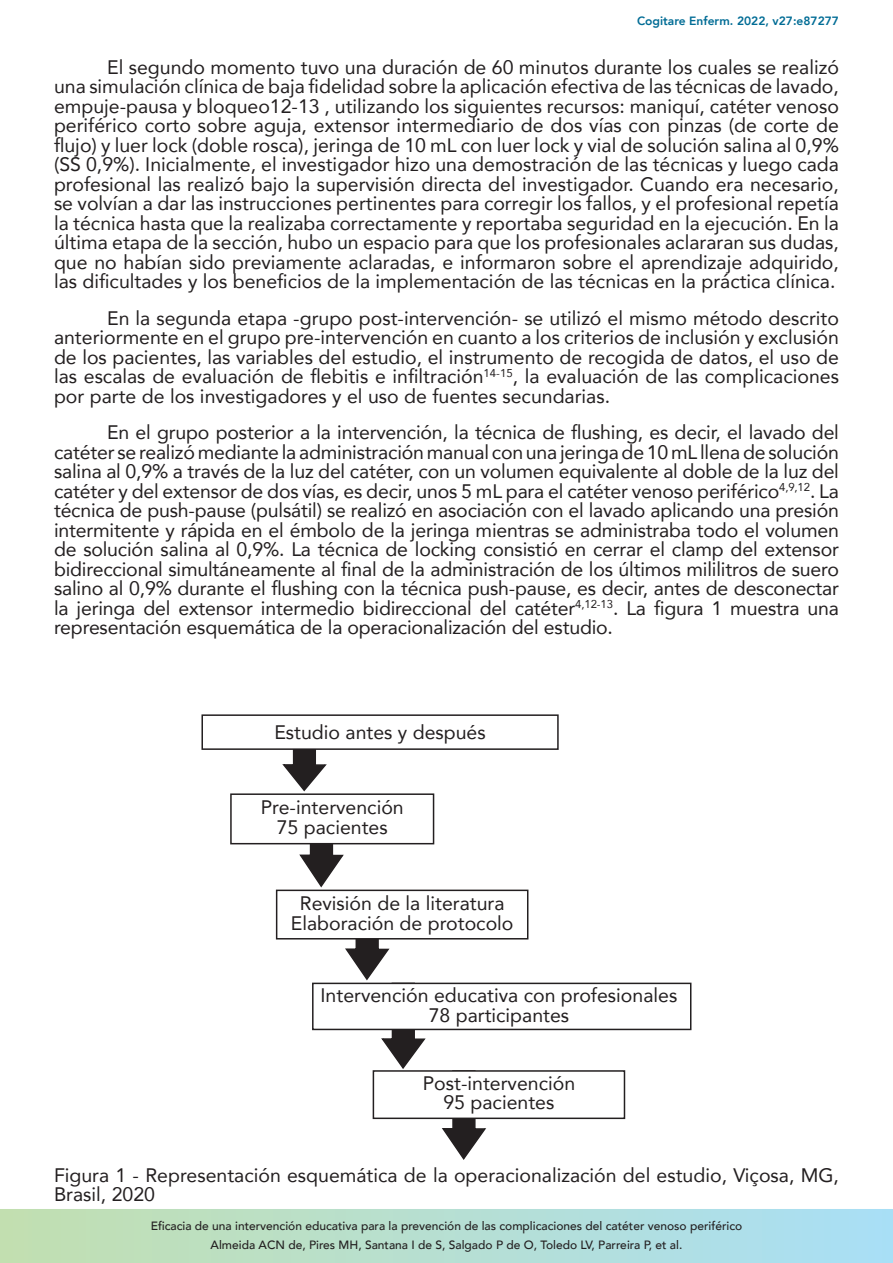
<style>
.page{position:relative;width:893px;height:1263px;background:#fff}
.page>*{position:absolute;margin:0;border:0;box-sizing:border-box;transform-origin:0 0}
.t1{font:19.5px/19.5px "Avenir";color:#231f20;text-align:justify}
.t2{font:500 12px/18.6px "Avenir";color:#231f20;text-align:center}
.t3{font:800 12px "Avenir";color:#006c95}
</style>
<div class="page">
<svg style="left:0;top:1209px;width:893px;height:54px;background:#b6dfd2"></svg>
<div style="left:201px;top:714px;width:358px;height:36px;border:2px solid #231f20"></div>
<div style="left:230px;top:793px;width:204px;height:51px;border:2px solid #231f20"></div>
<div style="left:276px;top:889px;width:252px;height:50px;border:2px solid #231f20"></div>
<svg style="left:282px;top:714px;width:145px;height:355px"></svg>
<div style="left:313px;top:983px;width:378px;height:46px;background:#fff"></div>
<div style="left:312px;top:983px;width:379px;height:47px;border:2px solid #231f20"></div>
<svg style="left:441px;top:1119px;width:47px;height:41px"></svg>
<div style="left:373px;top:1070px;width:252px;height:49px;border:2px solid #231f20"></div>
<p class="t3" style="left:637px;top:10px;width:203px">Cogitare Enferm. 2022, v27:e87277</p>
<p class="t1" style="left:54px;top:56px;width:786px;text-indent:53px">El segundo momento tuvo una duración de 60 minutos durante los cuales se realizó una simulación clínica de baja fidelidad sobre la aplicación efectiva de las técnicas de lavado, empuje-pausa y bloqueo12-13 , utilizando los siguientes recursos: maniquí, catéter venoso periférico corto sobre aguja, extensor intermediario de dos vías con pinzas (de corte de flujo) y luer lock (doble rosca), jeringa de 10 mL con luer lock y vial de solución salina al 0,9% (SS 0,9%). Inicialmente, el investigador hizo una demostración de las técnicas y luego cada profesional las realizó bajo la supervisión directa del investigador. Cuando era necesario, se volvían a dar las instrucciones pertinentes para corregir los fallos, y el profesional repetía la técnica hasta que la realizaba correctamente y reportaba seguridad en la ejecución. En la última etapa de la sección, hubo un espacio para que los profesionales aclararan sus dudas, que no habían sido previamente aclaradas, e informaron sobre el aprendizaje adquirido, las dificultades y los beneficios de la implementación de las técnicas en la práctica clínica.</p>
<p class="t1" style="left:54px;top:307px;width:786px;text-indent:53px">En la segunda etapa -grupo post-intervención- se utilizó el mismo método descrito anteriormente en el grupo pre-intervención en cuanto a los criterios de inclusión y exclusión de los pacientes, las variables del estudio, el instrumento de recogida de datos, el uso de las escalas de evaluación de flebitis e infiltración<sup>14-15</sup>, la evaluación de las complicaciones por parte de los investigadores y el uso de fuentes secundarias.</p>
<p class="t1" style="left:54px;top:422px;width:786px;text-indent:53px">En el grupo posterior a la intervención, la técnica de flushing, es decir, el lavado del catéter se realizó mediante la administración manual con una jeringa de 10 mL llena de solución salina al 0,9% a través de la luz del catéter, con un volumen equivalente al doble de la luz del catéter y del extensor de dos vías, es decir, unos 5 mL para el catéter venoso periférico<sup>4,9,12</sup>. La técnica de push-pause (pulsátil) se realizó en asociación con el lavado aplicando una presión intermitente y rápida en el émbolo de la jeringa mientras se administraba todo el volumen de solución salina al 0,9%. La técnica de locking consistió en cerrar el clamp del extensor bidireccional simultáneamente al final de la administración de los últimos mililitros de suero salino al 0,9% durante el flushing con la técnica push-pause, es decir, antes de desconectar la jeringa del extensor intermedio bidireccional del catéter<sup>4,12-13</sup>. La figura 1 muestra una representación esquemática de la operacionalización del estudio.</p>
<p class="t1" style="left:274px;top:722px;width:213px">Estudio antes y después</p>
<p class="t1" style="left:261px;top:797px;width:145px">Pre-intervención</p>
<p class="t1" style="left:277px;top:816px;width:112px">75 pacientes</p>
<p class="t1" style="left:300px;top:893px;width:206px">Revisión de la literatura</p>
<p class="t1" style="left:291px;top:913px;width:224px">Elaboración de protocolo</p>
<p class="t1" style="left:321px;top:985px;width:358px">Intervención educativa con profesionales</p>
<p class="t1" style="left:429px;top:1004px;width:142px">78 participantes</p>
<p class="t1" style="left:423px;top:1073px;width:154px">Post-intervención</p>
<p class="t1" style="left:443px;top:1092px;width:112px">95 pacientes</p>
<p class="t1" style="left:54px;top:1165px;width:786px">Figura 1 - Representación esquemática de la operacionalización del estudio, Viçosa, MG,<br>Brasil, 2020</p>
<p class="t2" style="left:151px;top:1216px;width:593px">Eficacia de una intervención educativa para la prevención de las complicaciones del catéter venoso periférico<br>Almeida ACN de, Pires MH, Santana I de S, Salgado P de O, Toledo LV, Parreira P, et al.</p>
</div>
